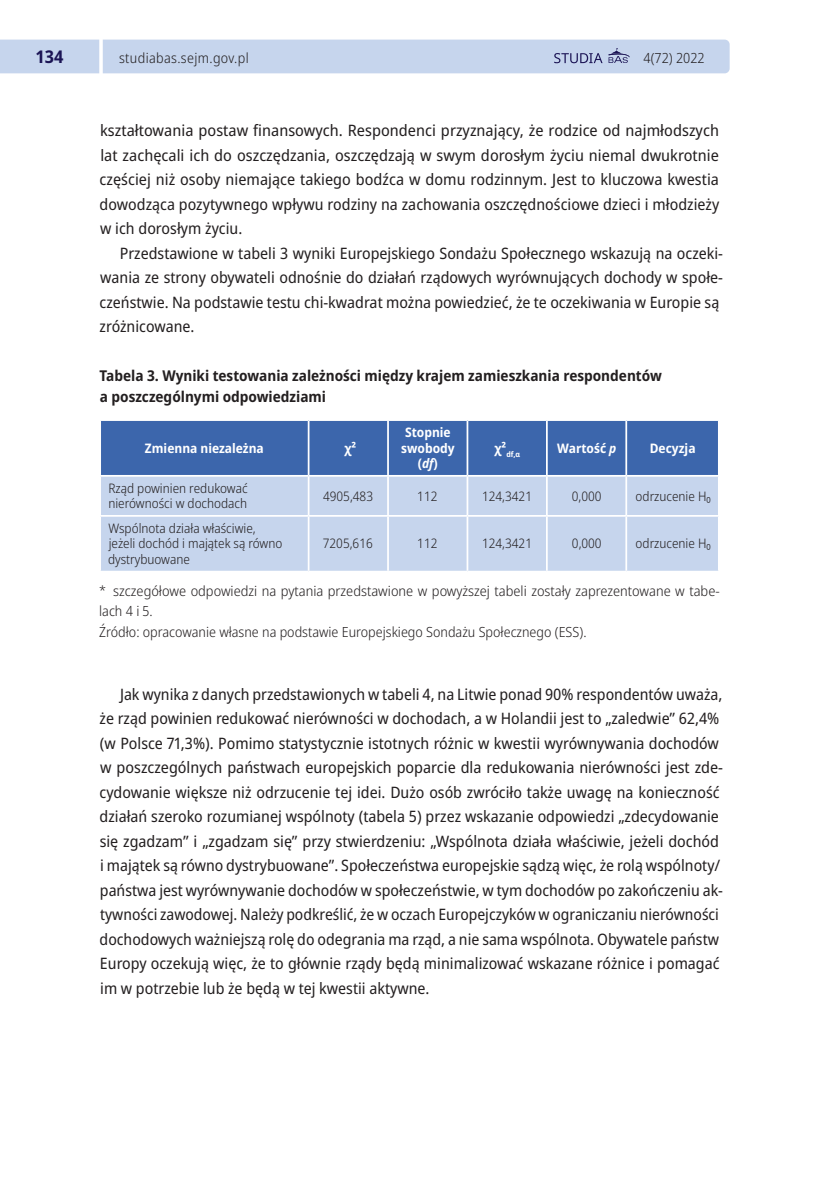
<style>
.page{position:relative;width:819px;height:1191px;background:#fff}
.page>*{position:absolute;margin:0;border:0;box-sizing:border-box;transform-origin:0 0}
.t1{font:700 semi-condensed 17.5px "Noto Sans";color:#1b1455}
.t2{font:semi-condensed 15.75px/24.5px "Noto Sans";color:#231f20}
.t3{font:700 semi-condensed 14.88px/21px "Noto Sans";color:#231f20}
.t4{font:300 semi-condensed 14px/20.5px "Noto Sans";color:#231f20}
.t5{font:300 semi-condensed 14px "Noto Sans";letter-spacing:.025em;color:#231f20}
.t6{font:300 semi-condensed 13.12px/15.8px "Noto Sans";color:#231f20}
.t7{font:700 semi-condensed 13.12px/15.8px "Noto Sans";color:#fff;text-align:center}
.t8{font:700 semi-condensed 7.7px "Noto Sans";color:#fff}
.s1{font-style:italic}
</style>
<div class="page">
<div style="left:0;top:40px;width:729px;height:33px;background:#c6d5ed"></div>
<hr style="left:99px;top:0;width:4px;height:112px;background:#fff">
<div style="left:101px;top:421px;width:617px;height:54px;background:#3c66ac"></div>
<div style="left:101px;top:477px;width:617px;height:94px;background:#c6d5ed"></div>
<hr style="left:308px;top:421px;width:1px;height:54px;background:#fff">
<hr style="left:387px;top:421px;width:2px;height:54px;background:#fff">
<hr style="left:466px;top:421px;width:2px;height:54px;background:#fff">
<hr style="left:546px;top:421px;width:1px;height:54px;background:#fff">
<hr style="left:625px;top:421px;width:2px;height:54px;background:#fff">
<hr style="left:308px;top:477px;width:1px;height:38px;background:#fff">
<hr style="left:387px;top:477px;width:2px;height:38px;background:#fff">
<hr style="left:466px;top:477px;width:2px;height:38px;background:#fff">
<hr style="left:546px;top:477px;width:1px;height:38px;background:#fff">
<hr style="left:625px;top:477px;width:2px;height:38px;background:#fff">
<hr style="left:99px;top:515px;width:209px;height:2px;background:#fff">
<hr style="left:308px;top:515px;width:80px;height:2px;background:#fff">
<hr style="left:308px;top:517px;width:1px;height:54px;background:#fff">
<hr style="left:388px;top:515px;width:79px;height:2px;background:#fff">
<hr style="left:387px;top:517px;width:2px;height:54px;background:#fff">
<hr style="left:467px;top:515px;width:80px;height:2px;background:#fff">
<hr style="left:466px;top:517px;width:2px;height:54px;background:#fff">
<hr style="left:547px;top:515px;width:79px;height:2px;background:#fff">
<hr style="left:546px;top:517px;width:1px;height:54px;background:#fff">
<hr style="left:626px;top:515px;width:93px;height:2px;background:#fff">
<hr style="left:625px;top:517px;width:2px;height:54px;background:#fff">
<p class="t1" style="left:36px;top:44px;width:30px">134</p>
<p class="t5" style="left:119px;top:48px;width:131px">studiabas.sejm.gov.pl</p>
<p class="t4" style="left:643px;top:48px;width:63px">4(72) 2022</p>
<p class="t2" style="left:100px;top:119px;width:621px;text-align:justify">kształtowania postaw finansowych. Respondenci przyznający, że rodzice od najmłodszych lat zachęcali ich do oszczędzania, oszczędzają w swym dorosłym życiu niemal dwukrotnie częściej niż osoby niemające takiego bodźca w domu rodzinnym. Jest to kluczowa kwestia dowodząca pozytywnego wpływu rodziny na zachowania oszczędnościowe dzieci i młodzieży w ich dorosłym życiu.</p>
<p class="t2" style="left:100px;top:241px;width:625px;text-indent:20px">Przedstawione w tabeli 3 wyniki Europejskiego Sondażu Społecznego wskazują na oczeki&shy;wania ze strony obywateli odnośnie do działań rządowych wyrównujących dochody w społe&shy;czeństwie. Na podstawie testu chi-kwadrat można powiedzieć, że te oczekiwania w Europie są zróżnicowane.</p>
<p class="t3" style="left:99px;top:365px;width:564px">Tabela 3. Wyniki testowania zależności między krajem zamieszkania respondentów a poszczególnymi odpowiedziami</p>
<p class="t7" style="left:145px;top:440px;width:120px">Zmienna niezależna</p>
<p class="t7" style="left:344px;top:440px;width:13px">χ2</p>
<p class="t7" style="left:401px;top:424px;width:55px">Stopnie swobody (<span class="s1">df</span>)</p>
<p class="t8" style="left:494px;top:449px;width:27px"><sup>χ2</sup>df,α</p>
<p class="t7" style="left:557px;top:440px;width:61px">Wartość <span class="s1">p</span></p>
<p class="t7" style="left:649px;top:440px;width:47px">Decyzja</p>
<p class="t6" style="left:108px;top:480px;width:141px">Rząd powinien redukować nierówności w dochodach</p>
<p class="t6" style="left:323px;top:488px;width:51px">4905,483</p>
<p class="t6" style="left:417px;top:488px;width:22px">112</p>
<p class="t6" style="left:482px;top:488px;width:51px">124,3421</p>
<p class="t6" style="left:572px;top:488px;width:31px">0,000</p>
<p class="t6" style="left:635px;top:488px;width:77px">odrzucenie H0</p>
<p class="t6" style="left:108px;top:520px;width:176px">Wspólnota działa właściwie, jeżeli dochód i majątek są równo dystrybuowane</p>
<p class="t6" style="left:323px;top:536px;width:51px">7205,616</p>
<p class="t6" style="left:417px;top:536px;width:22px">112</p>
<p class="t6" style="left:482px;top:536px;width:51px">124,3421</p>
<p class="t6" style="left:572px;top:536px;width:31px">0,000</p>
<p class="t6" style="left:635px;top:536px;width:77px">odrzucenie H0</p>
<p class="t4" style="left:99px;top:581px;width:622px">* szczegółowe odpowiedzi na pytania przedstawione w powyższej tabeli zostały zaprezentowane w tabe&shy;lach 4 i 5.<br>Źródło: opracowanie własne na podstawie Europejskiego Sondażu Społecznego (ESS).</p>
<p class="t2" style="left:100px;top:682px;width:625px;text-indent:20px">Jak wynika z danych przedstawionych w tabeli 4, na Litwie ponad 90% respondentów uważa, że rząd powinien redukować nierówności w dochodach, a w Holandii jest to „zaledwie” 62,4% (w Polsce 71,3%). Pomimo statystycznie istotnych różnic w kwestii wyrównywania dochodów w poszczególnych państwach europejskich poparcie dla redukowania nierówności jest zde&shy;cydowanie większe niż odrzucenie tej idei. Dużo osób zwróciło także uwagę na konieczność działań szeroko rozumianej wspólnoty (tabela 5) przez wskazanie odpowiedzi „zdecydowanie się zgadzam” i „zgadzam się” przy stwierdzeniu: „Wspólnota działa właściwie, jeżeli dochód i majątek są równo dystrybuowane”. Społeczeństwa europejskie sądzą więc, że rolą wspólnoty/ państwa jest wyrównywanie dochodów w społeczeństwie, w tym dochodów po zakończeniu ak&shy;tywności zawodowej. Należy podkreślić, że w oczach Europejczyków w ograniczaniu nierówności dochodowych ważniejszą rolę do odegrania ma rząd, a nie sama wspólnota. Obywatele państw Europy oczekują więc, że to głównie rządy będą minimalizować wskazane różnice i pomagać im w potrzebie lub że będą w tej kwestii aktywne.</p>
</div>
